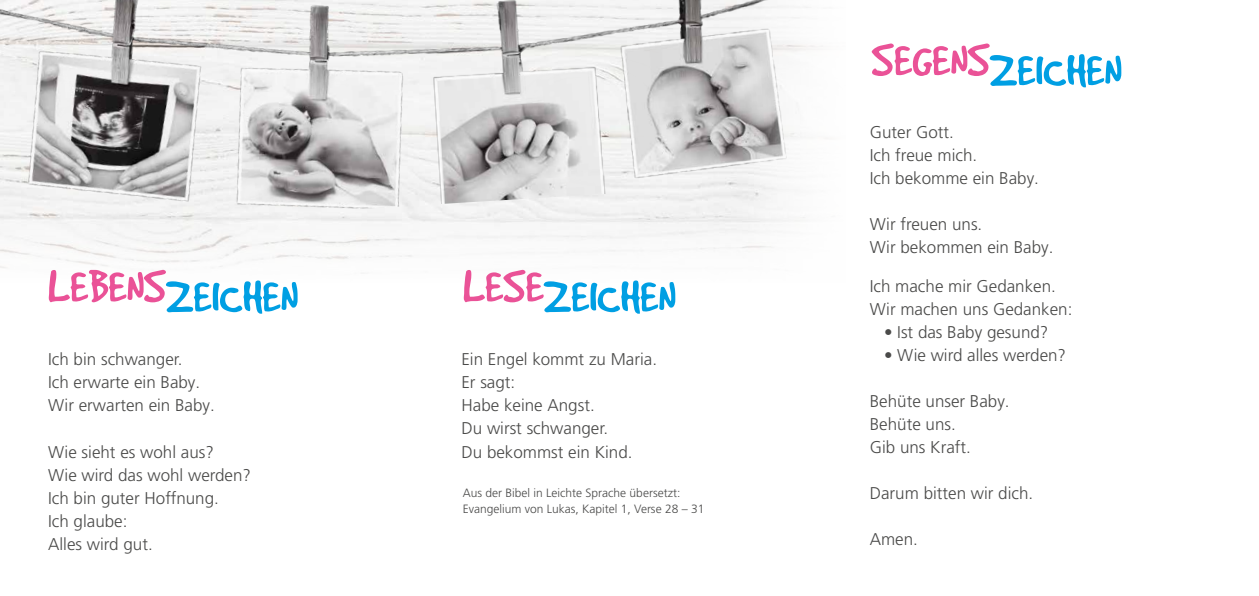
<style>
.page{position:relative;width:1259px;height:596px;background:#fff}
.page>*{position:absolute;margin:0;border:0;box-sizing:border-box;transform-origin:0 0}
.t1{font:50.7px "Good Dog Plain";color:#009fe3}
.t2{font:300 17px/23px "Frutiger LT Pro";color:#4a4a49}
.t3{font:300 12px/16px "Frutiger LT Pro";color:#4a4a49}
</style>
<div class="page">
<img style="left:0;top:0;width:743px;height:211px">
<h1 class="t1" style="left:48px;top:271px;width:251px"><sup>LEBENS</sup>ZEICHEN</h1>
<h1 class="t1" style="left:463px;top:271px;width:214px"><sup>LESE</sup>ZEICHEN</h1>
<p class="t2" style="left:48px;top:348px;width:168px">Ich bin schwanger.<br>Ich erwarte ein Baby.<br>Wir erwarten ein Baby.</p>
<p class="t2" style="left:48px;top:440px;width:204px">Wie sieht es wohl aus?<br>Wie wird das wohl werden?<br>Ich bin guter Hoffnung.<br>Ich glaube:<br>Alles wird gut.</p>
<p class="t2" style="left:461px;top:348px;width:197px">Ein Engel kommt zu Maria.<br>Er sagt:<br>Habe keine Angst.<br>Du wirst schwanger.<br>Du bekommst ein Kind.</p>
<p class="t3" style="left:463px;top:484px;width:243px">Aus der Bibel in Leichte Sprache übersetzt:<br>Evangelium von Lukas, Kapitel 1, Verse 28 – 31</p>
<h1 class="t1" style="left:871px;top:45px;width:251px"><sup>SEGENS</sup>ZEICHEN</h1>
<p class="t2" style="left:870px;top:121px;width:171px">Guter Gott.<br>Ich freue mich.<br>Ich bekomme ein Baby.</p>
<p class="t2" style="left:870px;top:213px;width:185px">Wir freuen uns.<br>Wir bekommen ein Baby.</p>
<p class="t2" style="left:870px;top:274px;width:204px">Ich mache mir Gedanken.<br>Wir machen uns Gedanken:</p>
<p class="t2" style="left:884px;top:320px;width:166px">• Ist das Baby gesund?</p>
<p class="t2" style="left:884px;top:343px;width:184px">• Wie wird alles werden?</p>
<p class="t2" style="left:870px;top:389px;width:141px">Behüte unser Baby.<br>Behüte uns.<br>Gib uns Kraft.</p>
<p class="t2" style="left:870px;top:481px;width:165px">Darum bitten wir dich.</p>
<p class="t2" style="left:870px;top:527px;width:50px">Amen.</p>
</div>
